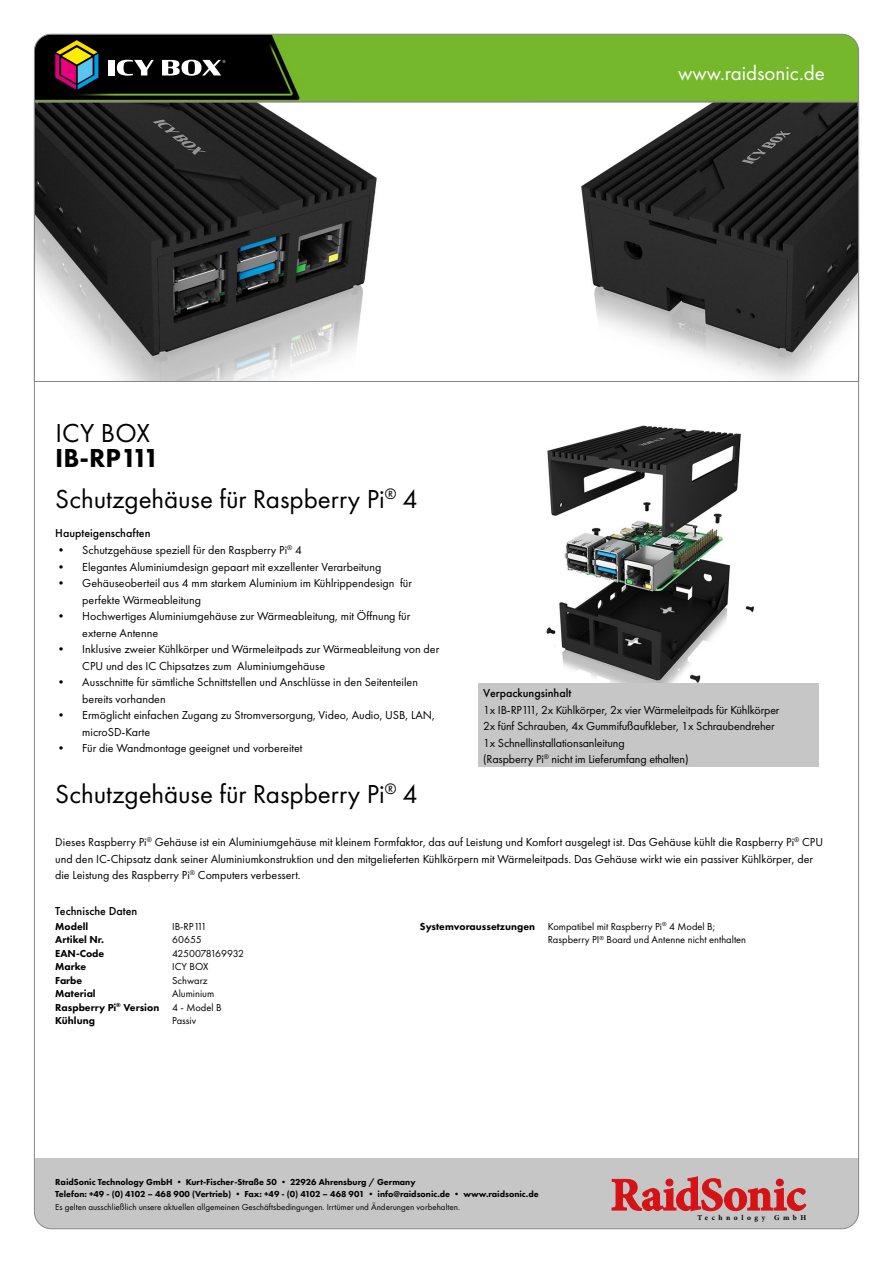
<style>
.page{position:relative;width:893px;height:1263px;background:#fff}
.page>*{position:absolute;margin:0;border:0;box-sizing:border-box;transform-origin:0 0}
.fließtext{font:27px "Futura PT";color:#000}
.Produktname{font:800 27px "Futura PT";color:#000}
.Titel_icybox{font:27px "Futura PT";letter-spacing:.01em;color:#000}
.t1{font:21px "Futura PT";color:#fff}
.fließtext-2{font:12px/16.5px "Futura PT";color:#000}
.t2{font:500 12px "Futura PT";color:#000}
.Technische_Daten_dün{font:10.5px/13.5px "Futura PT";color:#000}
.Technische_daten_fet{font:800 10.5px "Futura PT";color:#000}
.Technische_Daten_dün-2{font:10.5px "Futura PT";letter-spacing:-.045em;color:#000}
.Fuß{font:800 9px "Futura PT";color:#000}
.Fuß-2{font:9px "Futura PT";color:#000}
.t3{font:700 7.5px "Minion Pro";letter-spacing:.47em;color:#000}
</style>
<div class="page">
<svg style="left:36px;top:102px;width:821px;height:280px"></svg>
<img style="left:479px;top:425px;width:334px;height:259px">
<div style="left:34px;top:1159px;width:825px;height:70px;background:#c6c6c6"></div>
<svg style="left:612px;top:1176px;width:194px;height:35px"></svg>
<svg style="left:34px;top:34px;width:825px;height:68px"></svg>
<div style="left:108px;top:60px;width:7px;height:15px;background:#fff"></div>
<svg style="left:117px;top:60px;width:37px;height:16px"></svg>
<svg style="left:162px;top:60px;width:64px;height:16px"></svg>
<svg style="left:55px;top:40px;width:43px;height:50px"></svg>
<div style="left:479px;top:684px;width:340px;height:83px;background:#c6c6c6"></div>
<p class="t1" style="left:678px;top:60px;width:148px">www.raidsonic.de</p>
<p class="Titel_icybox" style="left:55px;top:417px;width:96px">ICY BOX</p>
<p class="Produktname" style="left:55px;top:441px;width:106px">IB-RP111</p>
<p class="fließtext" style="left:55px;top:482px;width:364px">Schutzgehäuse für Raspberry Pi<sup>®</sup> 4</p>
<p class="t2" style="left:55px;top:526px;width:97px">Haupteigenschaften</p>
<p class="fließtext-2" style="left:55px;top:542px;width:248px">• Schutzgehäuse speziell für den Raspberry Pi<sup>®</sup> 4</p>
<p class="fließtext-2" style="left:55px;top:558px;width:328px">• Elegantes Aluminiumdesign gepaart mit exzellenter Verarbeitung</p>
<p class="fließtext-2" style="left:82px;top:575px;width:331px;text-indent:-27px">• Gehäuseoberteil aus 4 mm starkem Aluminium im Kühlrippendesign für perfekte Wärmeableitung</p>
<p class="fließtext-2" style="left:82px;top:608px;width:330px;text-indent:-27px">• Hochwertiges Aluminiumgehäuse zur Wärmeableitung, mit Öffnung für externe Antenne</p>
<p class="fließtext-2" style="left:82px;top:641px;width:358px;text-indent:-27px">• Inklusive zweier Kühlkörper und Wärmeleitpads zur Wärmeableitung von der<br>CPU und des IC Chipsatzes zum Aluminiumgehäuse</p>
<p class="fließtext-2" style="left:82px;top:674px;width:337px;text-indent:-27px">• Ausschnitte für sämtliche Schnittstellen und Anschlüsse in den Seitenteilen bereits vorhanden</p>
<p class="fließtext-2" style="left:82px;top:707px;width:354px;text-indent:-27px">• Ermöglicht einfachen Zugang zu Stromversorgung, Video, Audio, USB, LAN, microSD-Karte</p>
<p class="fließtext-2" style="left:55px;top:740px;width:249px">• Für die Wandmontage geeignet und vorbereitet</p>
<p class="t2" style="left:483px;top:686px;width:90px">Verpackungsinhalt</p>
<p class="fließtext-2" style="left:483px;top:701px;width:298px">1x IB-RP111, 2x Kühlkörper, 2x vier Wärmeleitpads für Kühlkörper 2x fünf Schrauben, 4x Gummifußaufkleber, 1x Schraubendreher 1x Schnellinstallationsanleitung<br>(Raspberry Pi<sup>®</sup> nicht im Lieferumfang ethalten)</p>
<p class="fließtext" style="left:55px;top:778px;width:364px">Schutzgehäuse für Raspberry Pi<sup>®</sup> 4</p>
<p class="fließtext-2" style="left:55px;top:834px;width:769px">Dieses Raspberry Pi<sup>®</sup> Gehäuse ist ein Aluminiumgehäuse mit kleinem Formfaktor, das auf Leistung und Komfort ausgelegt ist. Das Gehäuse kühlt die Raspberry Pi<sup>®</sup> CPU und den IC-Chipsatz dank seiner Aluminiumkonstruktion und den mitgelieferten Kühlkörpern mit Wärmeleitpads. Das Gehäuse wirkt wie ein passiver Kühlkörper, der die Leistung des Raspberry Pi<sup>®</sup> Computers verbessert.</p>
<p class="t2" style="left:55px;top:904px;width:84px">Technische Daten</p>
<p class="Technische_daten_fet" style="left:55px;top:919px;width:35px">Modell</p>
<p class="Technische_daten_fet" style="left:55px;top:933px;width:50px">Artikel Nr.</p>
<p class="Technische_daten_fet" style="left:55px;top:946px;width:51px">EAN-Code</p>
<p class="Technische_daten_fet" style="left:55px;top:960px;width:33px">Marke</p>
<p class="Technische_daten_fet" style="left:55px;top:973px;width:29px">Farbe</p>
<p class="Technische_daten_fet" style="left:55px;top:987px;width:42px">Material</p>
<p class="Technische_daten_fet" style="left:55px;top:1000px;width:106px">Raspberry Pi<sup>®</sup> Version</p>
<p class="Technische_daten_fet" style="left:55px;top:1014px;width:41px">Kühlung</p>
<p class="Technische_Daten_dün" style="left:172px;top:919px;width:36px">IB-RP111</p>
<p class="Technische_Daten_dün" style="left:172px;top:933px;width:31px">60655</p>
<p class="Technische_Daten_dün-2" style="left:172px;top:947px;width:74px">4250078169932</p>
<p class="Technische_Daten_dün" style="left:172px;top:960px;width:38px">ICY BOX</p>
<p class="Technische_Daten_dün" style="left:172px;top:973px;width:37px">Schwarz</p>
<p class="Technische_Daten_dün" style="left:172px;top:987px;width:44px">Aluminium</p>
<p class="Technische_Daten_dün" style="left:172px;top:1000px;width:51px">4 - Model B</p>
<p class="Technische_Daten_dün" style="left:172px;top:1014px;width:26px">Passiv</p>
<p class="Technische_daten_fet" style="left:420px;top:919px;width:117px">Systemvoraussetzungen</p>
<p class="Technische_Daten_dün" style="left:548px;top:919px;width:200px">Kompatibel mit Raspberry Pi<sup>®</sup> 4 Model B;<br>Raspberry PI<sup>®</sup> Board und Antenne nicht enthalten</p>
<p class="Fuß" style="left:55px;top:1176px;width:362px">RaidSonic Technology GmbH • Kurt-Fischer-Straße 50 • 22926 Ahrensburg / Germany</p>
<p class="Fuß" style="left:55px;top:1188px;width:485px">Telefon: +49 - (0) 4102 – 468 900 (Vertrieb) • Fax: +49 - (0) 4102 – 468 901 • info@raidsonic.de • www.raidsonic.de</p>
<p class="Fuß-2" style="left:55px;top:1202px;width:406px">Es gelten ausschließlich unsere aktuellen allgemeinen Geschäftsbedingungen. Irrtümer und Änderungen vorbehalten.</p>
<p class="t3" style="left:697px;top:1212px;width:110px">Technology GmbH</p>
</div>
